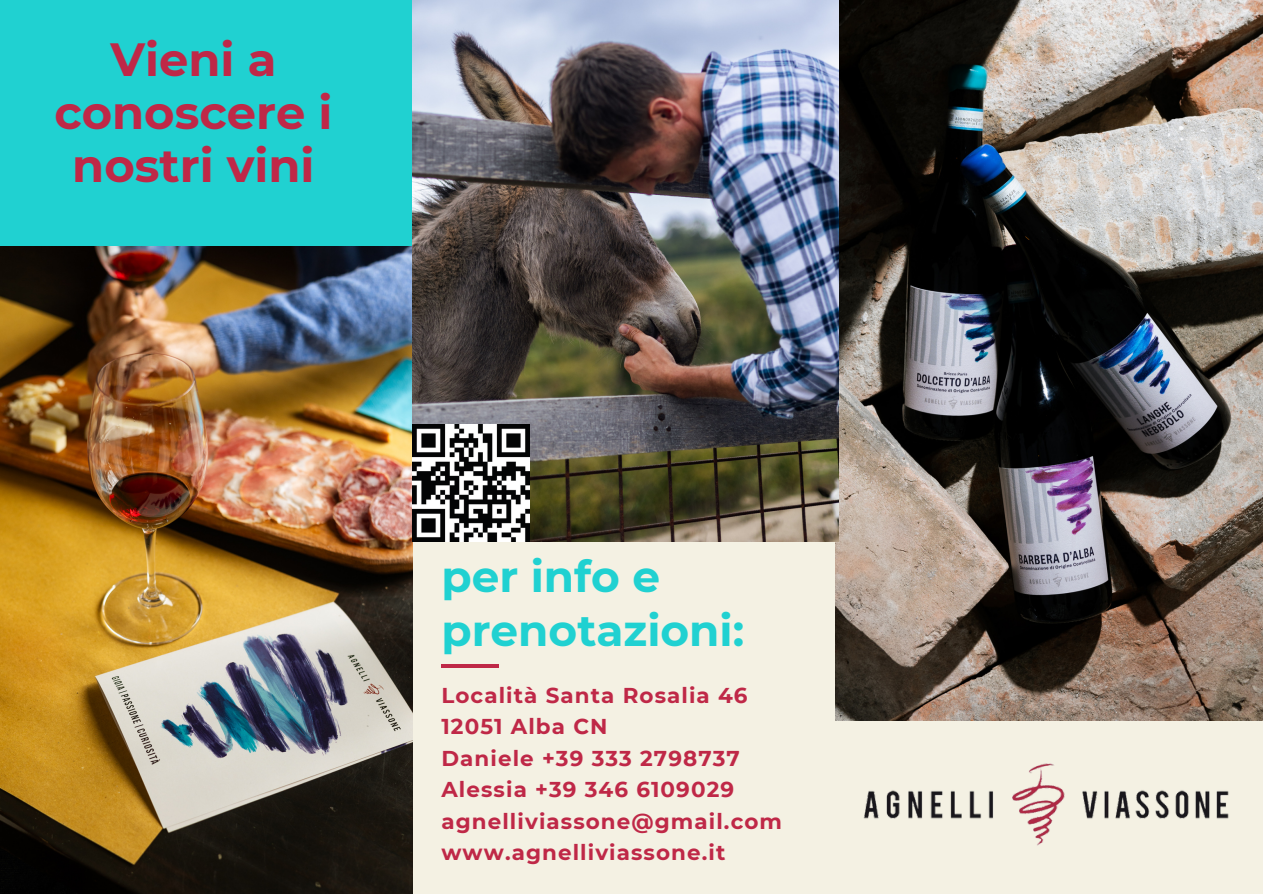
<style>
.page{position:relative;width:1263px;height:894px;background:#fff}
.page>*{position:absolute;margin:0;border:0;box-sizing:border-box;transform-origin:0 0}
.t1{font:700 46.5px/52.8px "Montserrat";color:#bf2847;text-align:center}
.t2{font:700 43.95px/54px "Montserrat";color:#20d1d1}
.t3{font:700 21.45px "Montserrat";letter-spacing:.05em;color:#bf2847}
</style>
<div class="page">
<div style="left:0;top:0;width:1263px;height:893px;background:#f4f1e3"></div>
<div style="left:0;top:0;width:413px;height:893px;background:#20d1d1"></div>
<hr style="left:441px;top:664px;width:57px;height:3px;background:#bf2847">
<img style="left:836px;top:0;width:427px;height:720px">
<img style="left:0;top:246px;width:413px;height:647px">
<img style="left:413px;top:0;width:425px;height:541px">
<img style="left:863px;top:763px;width:366px;height:83px">
<img style="left:413px;top:424px;width:117px;height:117px">
<h1 class="t1" style="left:54px;top:33px;width:280px">Vieni a conoscere i nostri vini</h1>
<p class="t2" style="left:441px;top:549px;width:304px">per info e prenotazioni:</p>
<p class="t3" style="left:441px;top:681px;width:308px">Località Santa Rosalia 46</p>
<p class="t3" style="left:441px;top:713px;width:168px">12051 Alba CN</p>
<p class="t3" style="left:441px;top:744px;width:300px">Daniele +39 333 2798737</p>
<p class="t3" style="left:441px;top:776px;width:294px">Alessia +39 346 6109029</p>
<p class="t3" style="left:441px;top:807px;width:342px">agnelliviassone@gmail.com</p>
<p class="t3" style="left:441px;top:839px;width:285px">www.agnelliviassone.it</p>
</div>
